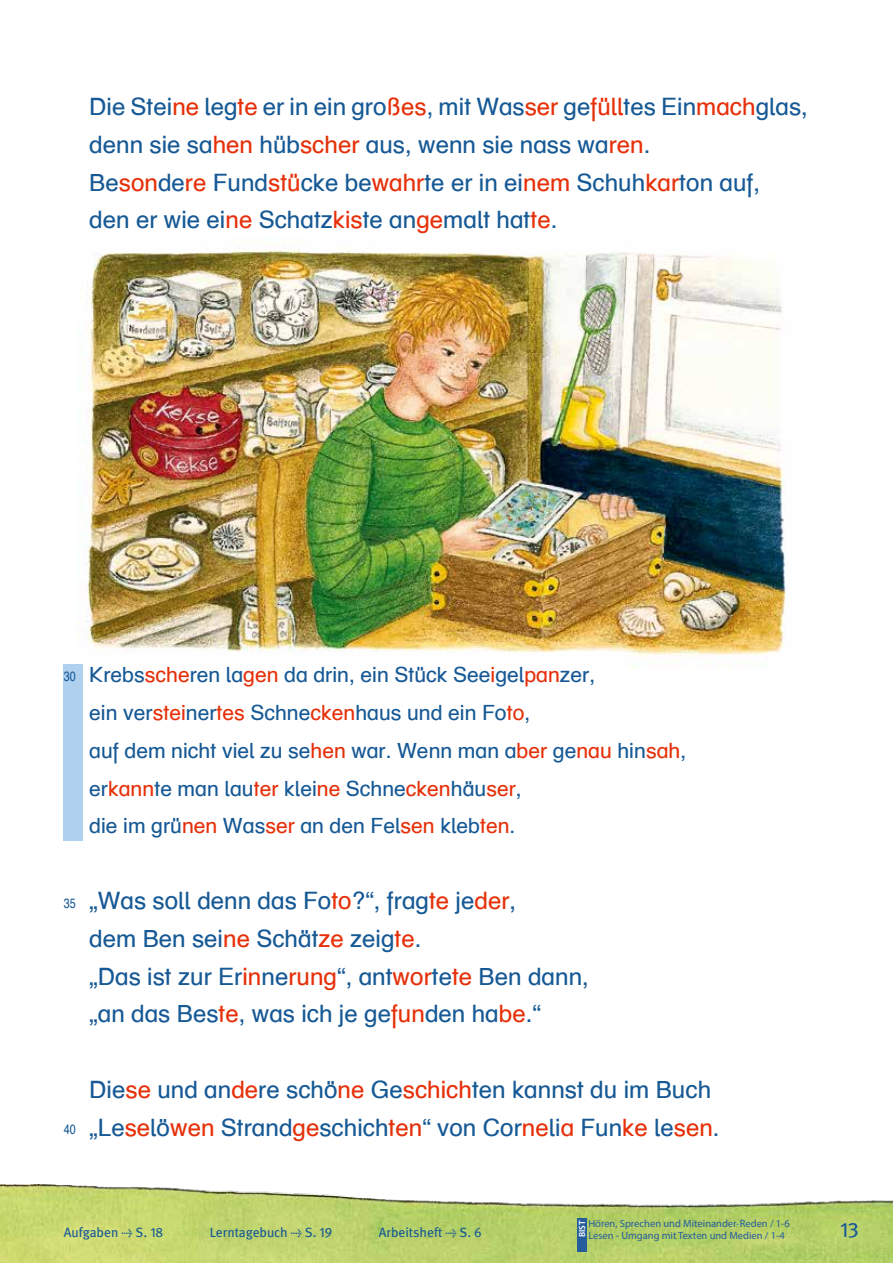
<style>
.page{position:relative;width:893px;height:1263px;background:#fff}
.page>*{position:absolute;margin:0;border:0;box-sizing:border-box;transform-origin:0 0}
.t1{font:24px/37.8px "Schulbuch Nord OE Roman";color:#165995}
.t2{font:21px/37.8px "Schulbuch Nord OE Roman";color:#165995}
.t3{font:21px "Meta Book Expert";color:#165995}
.t4{font:13.5px "Meta";color:#165995}
.t5{font:13.5px "Schulbuch Nord OE Roman";color:#165995;scale:.8 1}
.t6{font:10.5px/12.6px "Myriad Pro";color:#255d9c}
.t7{font:600 9px "Myriad Pro";color:#fff}
.s1{color:#e63009}
.s2{font-family:"Meta Book Expert"}
</style>
<div class="page">
<img style="left:0;top:1184px;width:893px;height:79px">
<img style="left:77px;top:249px;width:709px;height:419px">
<div style="left:64px;top:664px;width:19px;height:177px;background:#afd0ef"></div>
<div style="left:577px;top:1218px;width:10px;height:34px;background:#255d9c"></div>
<p class="t1" style="left:89px;top:87px;width:720px">Die Stei<span class="s1">ne</span> leg<span class="s1">te</span> er in ein gro<span class="s1">ßes</span>, mit Was<span class="s1">ser</span> ge<span class="s1">füll</span>tes Ein<span class="s1">mach</span>glas, denn sie sa<span class="s1">hen</span> hüb<span class="s1">scher</span> aus, wenn sie nass wa<span class="s1">ren</span>.<br>Be<span class="s1">son</span>de<span class="s1">re</span> Fund<span class="s1">stü</span>cke be<span class="s1">wahr</span>te er in ei<span class="s1">nem</span> Schuh<span class="s1">kar</span>ton auf,<br>den er wie ei<span class="s1">ne</span> Schatz<span class="s1">kis</span>te an<span class="s1">ge</span>malt hat<span class="s1">te</span>.</p>
<p class="t5" style="left:64px;top:668px;width:17px">30</p>
<p class="t2" style="left:89px;top:655px;width:598px">Krebs<span class="s1">sche</span>ren la<span class="s1">gen</span> da drin, ein Stück See<span class="s1">i</span>gel<span class="s1">pan</span>zer,<br>ein ver<span class="s1">stei</span>ner<span class="s1">tes</span> Schne<span class="s1">cken</span>haus und ein Fo<span class="s1">to</span>,<br>auf dem nicht viel zu se<span class="s1">hen</span> war. Wenn man a<span class="s1">ber</span> ge<span class="s1">nau</span> hin<span class="s1">sah</span>, er<span class="s1">kann</span>te man lau<span class="s1">ter</span> klei<span class="s1">ne</span> Schne<span class="s1">cken</span>häu<span class="s1">ser</span>,<br>die im grü<span class="s1">nen</span> Was<span class="s1">ser</span> an den Fel<span class="s1">sen</span> kleb<span class="s1">ten</span>.</p>
<p class="t5" style="left:64px;top:894px;width:17px">35</p>
<p class="t1" style="left:89px;top:881px;width:501px">„Was soll denn das Fo<span class="s1">to</span>?“, frag<span class="s1">te</span> je<span class="s1">der</span>,<br>dem Ben sei<span class="s1">ne</span> Schät<span class="s1">ze</span> zeig<span class="s1">te</span>.<br>„Das ist zur Er<span class="s1">in</span>ne<span class="s1">rung</span>“, ant<span class="s1">wor</span>te<span class="s1">te</span> Ben dann, „an das Bes<span class="s1">te</span>, was ich je ge<span class="s1">fun</span>den ha<span class="s1">be</span>.“</p>
<p class="t5" style="left:64px;top:1121px;width:17px">40</p>
<p class="t1" style="left:89px;top:1070px;width:632px">Die<span class="s1">se</span> und an<span class="s1">de</span>re schö<span class="s1">ne</span> Ge<span class="s1">schich</span>ten kannst du im Buch „Le<span class="s1">se</span>lö<span class="s1">wen</span> Strand<span class="s1">ge</span>schich<span class="s1">ten</span>“ von Cor<span class="s1">ne</span>li<span class="s1">a</span> Fun<span class="s1">ke</span> le<span class="s1">sen</span>.</p>
<p class="t4" style="left:64px;top:1224px;width:101px">Aufgaben <span class="s2">t</span> S. <span class="s2">18</span></p>
<p class="t4" style="left:210px;top:1224px;width:124px">Lerntagebuch <span class="s2">t</span> S. <span class="s2">19</span></p>
<p class="t4" style="left:379px;top:1224px;width:105px">Arbeitsheft <span class="s2">t</span> S. <span class="s2">6</span></p>
<p class="t7" style="left:576px;top:1237px;width:18px;rotate:-90deg">BIST</p>
<p class="t6" style="left:588px;top:1216px;width:203px">Hören, Sprechen und Miteinander-Reden / 1-6<br>Lesen - Umgang mit Texten und Medien / 1-4</p>
<p class="t3" style="left:840px;top:1217px;width:20px">13</p>
</div>
